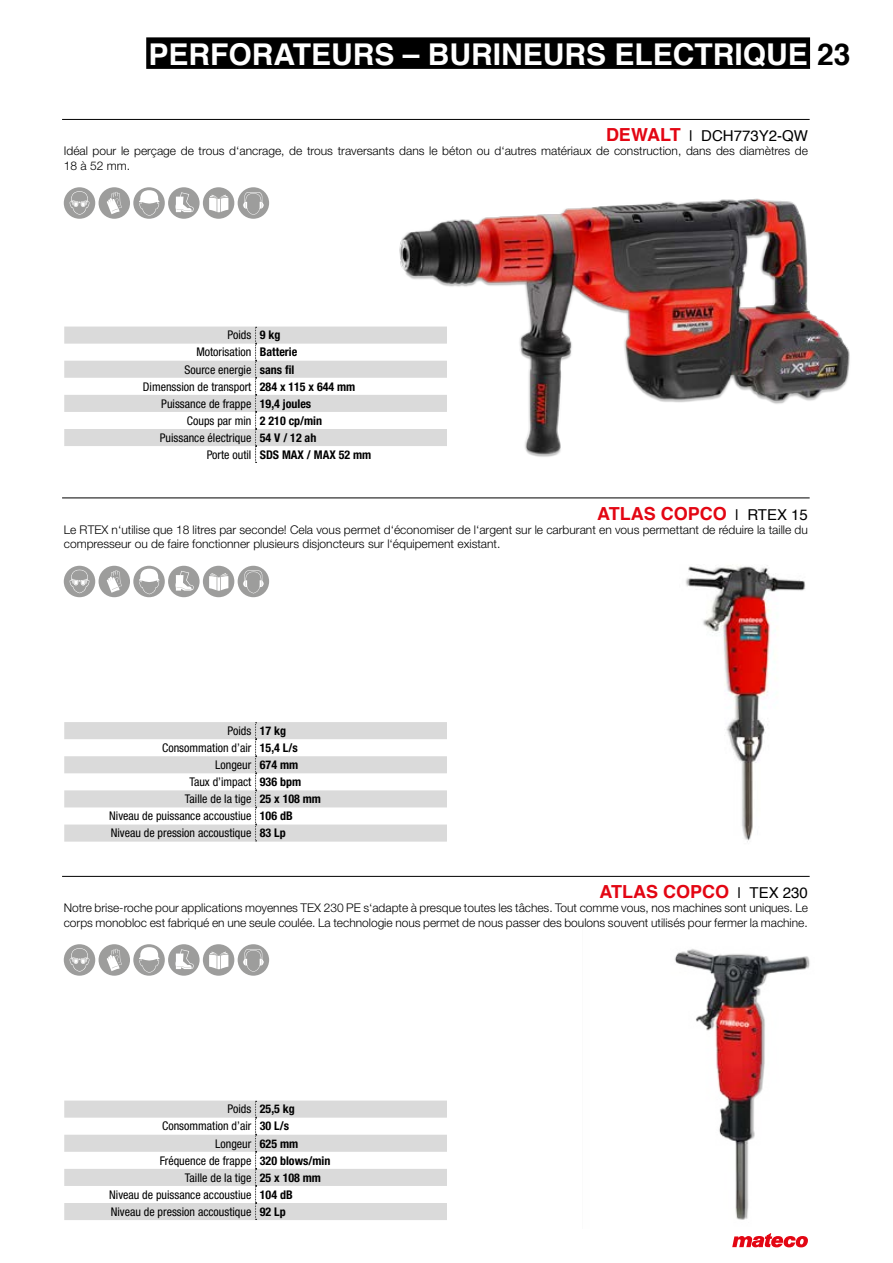
<style>
.page{position:relative;width:893px;height:1263px;background:#fff}
.page>*{position:absolute;margin:0;border:0;box-sizing:border-box;transform-origin:0 0}
.t1{font:700 30px "Helvetica";color:#fff}
.t2{font:700 18px "Helvetica";color:#e30613}
.t3{font:15px "Helvetica";color:#000}
.t4{font:300 12px/14.4px "Helvetica Neue LT Std";color:#000}
.t5{font:condensed 12px "Helvetica Neue LT Std";color:#000}
.t6{font:700 condensed 12px "Helvetica Neue LT Std";color:#000}
.s1{color:#000}
.s2{font-weight:700;font-size:18px;color:#e30613}
.s3{font-weight:700}
.s4{font-weight:400}
.s5{font-weight:400;font-size:15px;color:#000}
</style>
<div class="page">
<svg style="left:732px;top:1233px;width:76px;height:14px"></svg>
<img style="left:369px;top:198px;width:481px;height:259px">
<img style="left:674px;top:949px;width:136px;height:271px">
<img style="left:685px;top:565px;width:120px;height:277px">
<hr style="left:62px;top:119px;width:748px;height:1px;background:#000">
<svg style="left:64px;top:187px;width:205px;height:32px"></svg>
<div style="left:146px;top:37px;width:664px;height:32px;background:#000"></div>
<hr style="left:62px;top:497px;width:748px;height:1px;background:#000">
<svg style="left:64px;top:566px;width:205px;height:31px"></svg>
<hr style="left:62px;top:876px;width:748px;height:1px;background:#000">
<svg style="left:64px;top:944px;width:205px;height:32px"></svg>
<svg style="left:64px;top:327px;width:383px;height:119px;fill:#dadada"></svg>
<svg style="left:255px;top:327px;width:2px;height:136px"></svg>
<svg style="left:64px;top:722px;width:383px;height:120px;fill:#dadada"></svg>
<svg style="left:255px;top:722px;width:2px;height:119px"></svg>
<svg style="left:64px;top:1100px;width:383px;height:120px;fill:#dadada"></svg>
<svg style="left:255px;top:1101px;width:2px;height:119px"></svg>
<h1 class="t1" style="left:148px;top:30px;width:704px">PERFORATEURS – BURINEURS ELECTRIQUE <span class="s1">23</span></h1>
<p class="t3" style="left:606px;top:124px;width:203px"><span class="s2">DEWALT</span> | DCH773Y2-QW</p>
<p class="t4" style="left:64px;top:144px;width:746px">Idéal pour le perçage de trous d‘ancrage, de trous traversants dans le béton ou d‘autres matériaux de construction, dans des diamètres de<br>18 à 52 mm.</p>
<p class="t5" style="left:228px;top:328px;width:54px">Poids <span class="s3">9 kg</span></p>
<p class="t5" style="left:196px;top:345px;width:103px">Motorisation <span class="s3">Batterie</span></p>
<p class="t5" style="left:184px;top:362px;width:111px">Source energie <span class="s3">sans fil</span></p>
<p class="t5" style="left:143px;top:379px;width:214px">Dimenssion de transport <span class="s3">284 x 115 x 644 mm</span></p>
<p class="t5" style="left:161px;top:396px;width:152px">Puissance de frappe <span class="s3">19,4 joules</span></p>
<p class="t5" style="left:187px;top:414px;width:137px">Coups par min <span class="s3">2 210 cp/min</span></p>
<p class="t5" style="left:160px;top:431px;width:158px">Puissance électrique <span class="s3">54 V / 12 ah</span></p>
<p class="t6" style="left:207px;top:447px;width:166px"><span class="s4">Porte outil</span> SDS MAX / MAX 52 mm</p>
<h2 class="t2" style="left:597px;top:499px;width:212px">ATLAS COPCO <span class="s5">| RTEX 15</span></h2>
<p class="t4" style="left:64px;top:522px;width:746px">Le RTEX n‘utilise que 18 litres par seconde! Cela vous permet d‘économiser de l‘argent sur le carburant en vous permettant de réduire la taille du compresseur ou de faire fonctionner plusieurs disjoncteurs sur l‘équipement existant.</p>
<p class="t5" style="left:228px;top:724px;width:60px">Poids <span class="s3">17 kg</span></p>
<p class="t5" style="left:162px;top:741px;width:137px">Consommation d’air <span class="s3">15,4 L/s</span></p>
<p class="t5" style="left:215px;top:758px;width:85px">Longeur <span class="s3">674 mm</span></p>
<p class="t5" style="left:189px;top:775px;width:113px">Taux d’impact <span class="s3">936 bpm</span></p>
<p class="t5" style="left:185px;top:792px;width:138px">Taille de la tige <span class="s3">25 x 108 mm</span></p>
<p class="t5" style="left:109px;top:809px;width:185px">Niveau de puissance accoustiue <span class="s3">106 dB</span></p>
<p class="t5" style="left:111px;top:826px;width:177px">Niveau de pression accoustique <span class="s3">83 Lp</span></p>
<h2 class="t2" style="left:600px;top:877px;width:210px">ATLAS COPCO <span class="s5">| TEX 230</span></h2>
<p class="t4" style="left:64px;top:901px;width:746px">Notre brise-roche pour applications moyennes TEX 230 PE s‘adapte à presque toutes les tâches. Tout comme vous, nos machines sont uniques. Le corps monobloc est fabriqué en une seule coulée. La technologie nous permet de nous passer des boulons souvent utilisés pour fermer la machine.</p>
<p class="t6" style="left:228px;top:1102px;width:69px"><span class="s4">Poids</span> 25,5 kg</p>
<p class="t5" style="left:162px;top:1119px;width:128px">Consommation d’air <span class="s3">30 L/s</span></p>
<p class="t5" style="left:215px;top:1136px;width:85px">Longeur <span class="s3">625 mm</span></p>
<p class="t5" style="left:160px;top:1153px;width:172px">Fréquence de frappe <span class="s3">320 blows/min</span></p>
<p class="t5" style="left:185px;top:1170px;width:138px">Taille de la tige <span class="s3">25 x 108 mm</span></p>
<p class="t5" style="left:109px;top:1187px;width:185px">Niveau de puissance accoustiue <span class="s3">104 dB</span></p>
<p class="t5" style="left:111px;top:1205px;width:177px">Niveau de pression accoustique <span class="s3">92 Lp</span></p>
</div>
